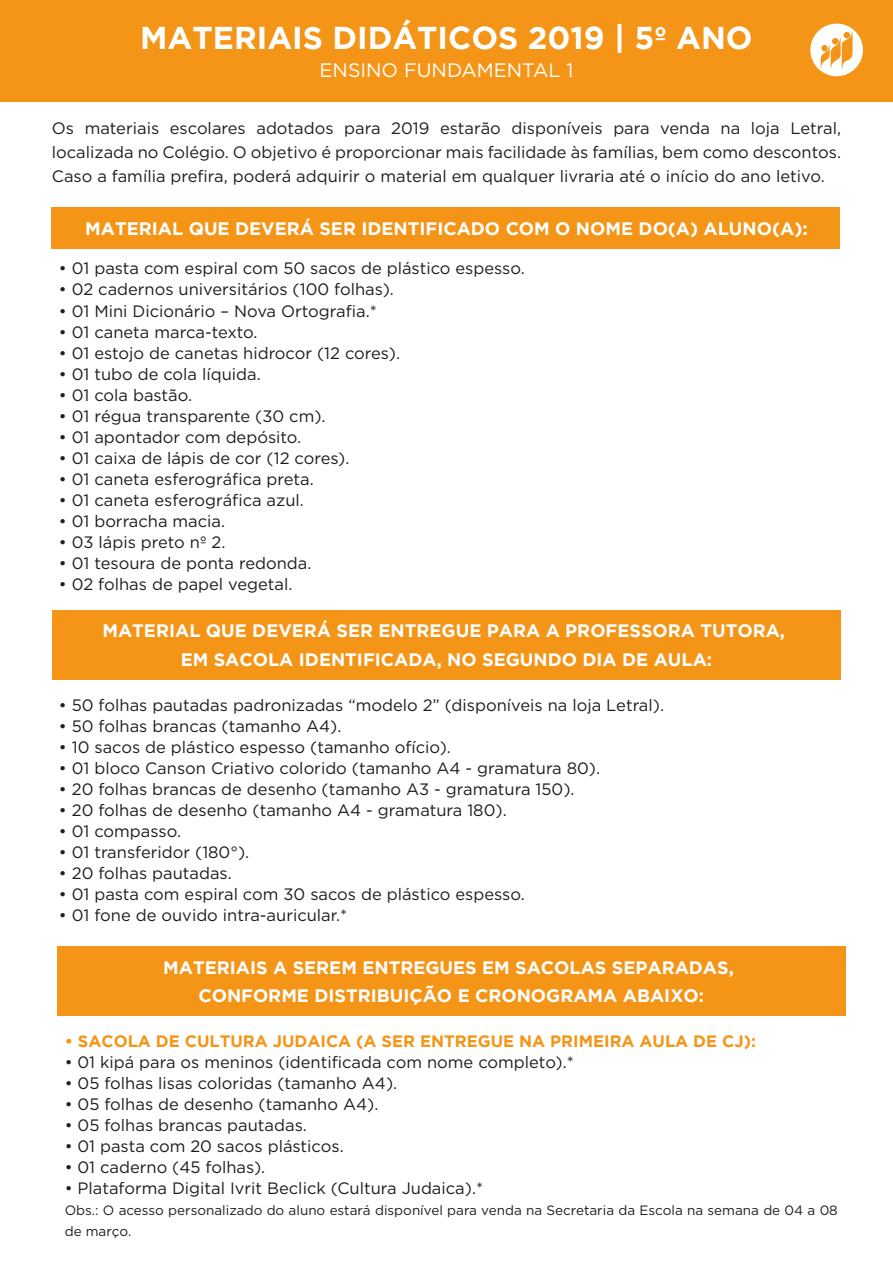
<style>
.page{position:relative;width:893px;height:1263px;background:#fff}
.page>*{position:absolute;margin:0;border:0;box-sizing:border-box;transform-origin:0 0}
.t1{font:700 31.5px "Gotham";color:#fff}
.t2{font:19.5px "Gotham";color:#fff}
.t3{font:700 18px/28.5px "Gotham";color:#fff;text-align:center}
.t4{font:16.5px/24px "Gotham";color:#1d1d1b;text-align:justify}
.t5{font:700 16.5px "Gotham";color:#f49517}
.t6{font:13.5px/21px "Gotham";color:#1d1d1b}
</style>
<div class="page">
<div style="left:0;top:0;width:893px;height:101px;background:#f49517"></div>
<svg style="left:810px;top:24px;width:53px;height:52px"></svg>
<div style="left:51px;top:207px;width:788px;height:42px;background:#f49517"></div>
<div style="left:52px;top:610px;width:788px;height:69px;background:#f49517"></div>
<div style="left:57px;top:946px;width:788px;height:70px;background:#f49517"></div>
<h1 class="t1" style="left:140px;top:19px;width:614px">MATERIAIS DIDÁTICOS 2019 | 5º ANO</h1>
<p class="t2" style="left:320px;top:60px;width:255px">ENSINO FUNDAMENTAL 1</p>
<p class="t4" style="left:52px;top:116px;width:791px">Os materiais escolares adotados para 2019 estarão disponíveis para venda na loja Letral, localizada no Colégio. O objetivo é proporcionar mais facilidade às famílias, bem como descontos.<br>Caso a família prefira, poderá adquirir o material em qualquer livraria até o início do ano letivo.</p>
<p class="t3" style="left:85px;top:213px;width:724px">MATERIAL QUE DEVERÁ SER IDENTIFICADO COM O NOME DO(A) ALUNO(A):</p>
<p class="t4" style="left:59px;top:256px;width:467px">• 01 pasta com espiral com 50 sacos de plástico espesso.</p>
<p class="t4" style="left:59px;top:277px;width:336px">• 02 cadernos universitários (100 folhas).</p>
<p class="t4" style="left:59px;top:298px;width:319px">• 01 Mini Dicionário – Nova Ortografia.*</p>
<p class="t4" style="left:59px;top:319px;width:200px">• 01 caneta marca-texto.</p>
<p class="t4" style="left:59px;top:340px;width:343px">• 01 estojo de canetas hidrocor (12 cores).</p>
<p class="t4" style="left:59px;top:361px;width:203px">• 01 tubo de cola líquida.</p>
<p class="t4" style="left:59px;top:382px;width:135px">• 01 cola bastão.</p>
<p class="t4" style="left:59px;top:403px;width:268px">• 01 régua transparente (30 cm).</p>
<p class="t4" style="left:59px;top:424px;width:244px">• 01 apontador com depósito.</p>
<p class="t4" style="left:59px;top:445px;width:292px">• 01 caixa de lápis de cor (12 cores).</p>
<p class="t4" style="left:59px;top:466px;width:256px">• 01 caneta esferográfica preta.</p>
<p class="t4" style="left:59px;top:487px;width:246px">• 01 caneta esferográfica azul.</p>
<p class="t4" style="left:59px;top:508px;width:168px">• 01 borracha macia.</p>
<p class="t4" style="left:59px;top:529px;width:168px">• 03 lápis preto nº 2.</p>
<p class="t4" style="left:59px;top:550px;width:254px">• 01 tesoura de ponta redonda.</p>
<p class="t4" style="left:59px;top:571px;width:235px">• 02 folhas de papel vegetal.</p>
<p class="t3" style="left:102px;top:616px;width:684px">MATERIAL QUE DEVERÁ SER ENTREGUE PARA A PROFESSORA TUTORA,<br>EM SACOLA IDENTIFICADA, NO SEGUNDO DIA DE AULA:</p>
<p class="t4" style="left:59px;top:693px;width:607px">• 50 folhas pautadas padronizadas “modelo 2” (disponíveis na loja Letral).</p>
<p class="t4" style="left:59px;top:714px;width:284px">• 50 folhas brancas (tamanho A4).</p>
<p class="t4" style="left:59px;top:735px;width:393px">• 10 sacos de plástico espesso (tamanho ofício).</p>
<p class="t4" style="left:59px;top:756px;width:543px">• 01 bloco Canson Criativo colorido (tamanho A4 - gramatura 80).</p>
<p class="t4" style="left:59px;top:777px;width:517px">• 20 folhas brancas de desenho (tamanho A3 - gramatura 150).</p>
<p class="t4" style="left:59px;top:798px;width:449px">• 20 folhas de desenho (tamanho A4 - gramatura 180).</p>
<p class="t4" style="left:59px;top:819px;width:124px">• 01 compasso.</p>
<p class="t4" style="left:59px;top:840px;width:192px">• 01 transferidor (180°).</p>
<p class="t4" style="left:59px;top:861px;width:174px">• 20 folhas pautadas.</p>
<p class="t4" style="left:59px;top:882px;width:467px">• 01 pasta com espiral com 30 sacos de plástico espesso.</p>
<p class="t4" style="left:59px;top:903px;width:290px">• 01 fone de ouvido intra-auricular.*</p>
<p class="t3" style="left:163px;top:953px;width:572px">MATERIAIS A SEREM ENTREGUES EM SACOLAS SEPARADAS,<br>CONFORME DISTRIBUIÇÃO E CRONOGRAMA ABAIXO:</p>
<p class="t5" style="left:65px;top:1031px;width:693px">• SACOLA DE CULTURA JUDAICA (A SER ENTREGUE NA PRIMEIRA AULA DE CJ):</p>
<p class="t4" style="left:65px;top:1049px;width:511px">• 01 kipá para os meninos (identificada com nome completo).*</p>
<p class="t4" style="left:65px;top:1070px;width:334px">• 05 folhas lisas coloridas (tamanho A4).</p>
<p class="t4" style="left:65px;top:1091px;width:315px">• 05 folhas de desenho (tamanho A4).</p>
<p class="t4" style="left:65px;top:1112px;width:244px">• 05 folhas brancas pautadas.</p>
<p class="t4" style="left:65px;top:1133px;width:281px">• 01 pasta com 20 sacos plásticos.</p>
<p class="t4" style="left:65px;top:1154px;width:202px">• 01 caderno (45 folhas).</p>
<p class="t4" style="left:65px;top:1175px;width:420px">• Plataforma Digital Ivrit Beclick (Cultura Judaica).*</p>
<p class="t6" style="left:65px;top:1199px;width:775px">Obs.: O acesso personalizado do aluno estará disponível para venda na Secretaria da Escola na semana de 04 a 08 de março.</p>
</div>
